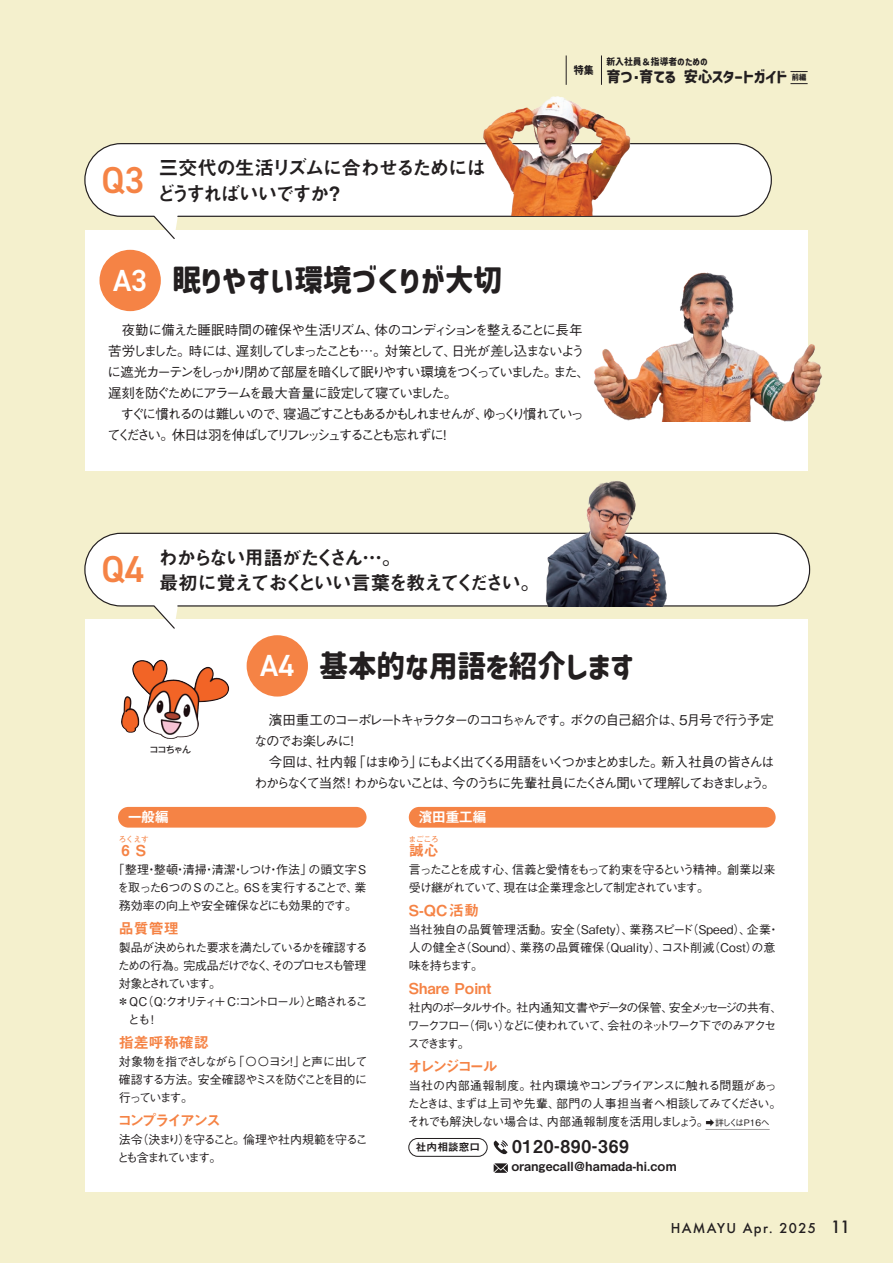
<style>
.page{position:relative;width:893px;height:1263px;background:#f4f0cd}
.page>*{position:absolute;margin:0;border:0;box-sizing:border-box;transform-origin:0 0}
.t1{font:600 37.5px "DIN2014";color:#f58345}
.t2{font:600 30.6px "DIN2014";color:#fff}
.t3{font:30px "Corporate Logo Rounded Bold ver 3";color:#231f20}
.t4{font:19.5px/25.5px "Midashi Go Pro MB31";letter-spacing:-.095em;color:#231f20}
.t5{font:17.7px "Midashi Go Pro MB31";letter-spacing:.04em;color:#231f20}
.t6{font:15px "Midashi Go Pro MB31";color:#f58345}
.t7{font:15px "Corporate Logo Rounded Bold ver 3";letter-spacing:-.005em;color:#231f20}
.t8{font:15px "Midashi Go Pro MB31";letter-spacing:-.15em;color:#f58345}
.t9{font:15px "Midashi Go Pro MB31";letter-spacing:-.175em;color:#f58345}
.t10{font:500 13.5px/21px "Gothic BBB Pr 6 N";letter-spacing:-.14em;color:#231f20}
.t11{font:700 13.5px "Gothic MB101 Pro De";color:#fff}
.t12{font:500 13.2px "Futura";letter-spacing:.1em;color:#231f20}
.t13{font:12.6px "Midashi Go Pro MB31";letter-spacing:.01em;color:#231f20}
.t14{font:500 12px/18px "Gothic BBB Pro";letter-spacing:-.045em;color:#231f20}
.t15{font:500 12px/18px "Gothic BBB Pro";color:#231f20}
.t16{font:500 12px/18px "Gothic BBB Pro";letter-spacing:-.09em;color:#231f20;text-align:justify}
.t17{font:500 12px/18px "Gothic BBB Pro";letter-spacing:-.135em;color:#231f20}
.t18{font:500 12px/18px "Gothic BBB Pro";letter-spacing:-.03em;color:#231f20;text-align:center}
.t19{font:500 12px/18px "Gothic BBB Pro";letter-spacing:-.11em;color:#231f20}
.t20{font:500 12px "Gothic BBB Pro";letter-spacing:-.165em;color:#231f20}
.t21{font:500 12px/18px "Gothic BBB Pro";letter-spacing:-.115em;color:#231f20}
.t22{font:500 12px "Gothic BBB Pro";letter-spacing:-.14em;color:#231f20}
.t23{font:10.65px "Midashi Go Pro MB31";color:#231f20}
.t24{font:10.5px "Corporate Logo Rounded Bold ver 3";color:#231f20}
.t25{font:9.3px "Corporate Logo Rounded Bold ver 3";color:#231f20}
.t26{font:500 9px "Gothic BBB Pr 6 N";letter-spacing:-.065em;color:#231f20}
.t27{font:500 9px "Gothic MB101 Pro";letter-spacing:-.095em;color:#231f20}
.t28{font:7.65px "Corporate Logo Rounded Bold ver 3";color:#231f20}
.t29{font:7.5px "Midashi Go Pro MB31";color:#f58345}
.s1{font-size:16.5px}
</style>
<div class="page">
<div style="left:85px;top:230px;width:723px;height:241px;background:#fff"></div>
<div style="left:85px;top:619px;width:723px;height:573px;background:#fff"></div>
<div style="left:85px;top:144px;width:686px;height:72px;background:#fff;border-radius:36px"></div>
<div style="left:84px;top:143px;width:688px;height:74px;border:1px solid #231f20;border-radius:36px"></div>
<div style="left:85px;top:533px;width:725px;height:73px;background:#fff;border-radius:36px"></div>
<div style="left:84px;top:533px;width:726px;height:73px;border:1px solid #231f20;border-radius:36px"></div>
<img style="left:594px;top:272px;width:228px;height:150px">
<hr style="left:566px;top:55px;width:1px;height:30px;background:#231f20">
<hr style="left:601px;top:55px;width:1px;height:30px;background:#231f20">
<svg style="left:790px;top:71px;width:18px;height:1px"></svg>
<svg style="left:790px;top:83px;width:18px;height:1px"></svg>
<div style="left:99px;top:250px;width:62px;height:61px;background:#f58345;border-radius:50%"></div>
<div style="left:247px;top:635px;width:61px;height:61px;background:#f58345;border-radius:50%"></div>
<img style="left:479px;top:96px;width:154px;height:120px">
<img style="left:537px;top:481px;width:142px;height:125px">
<div style="left:408px;top:1138px;width:80px;height:19px;border:1px solid #231f20;border-radius:9px"></div>
<svg style="left:494px;top:1163px;width:14px;height:10px"></svg>
<svg style="left:493px;top:1140px;width:15px;height:15px"></svg>
<div style="left:118px;top:807px;width:249px;height:21px;background:#f58345;border-radius:10px"></div>
<div style="left:409px;top:807px;width:367px;height:21px;background:#f58345;border-radius:10px"></div>
<img style="left:132px;top:660px;width:28px;height:54px">
<hr style="left:705px;top:1129px;width:65px;height:1px;background:#231f20">
<h1 class="t1" style="left:102px;top:155px;width:44px">Q3</h1>
<h3 class="t4" style="left:157px;top:153px;width:331px">三交代の生活リズムに合わせるためにはどうすればいいですか？</h3>
<h2 class="t2" style="left:113px;top:260px;width:36px">A3</h2>
<h3 class="t3" style="left:172px;top:260px;width:331px">眠りやすい環境づくりが大切</h3>
<p class="t25" style="left:606px;top:55px;width:103px">新入社員＆指導者のための</p>
<p class="t24" style="left:574px;top:63px;width:21px">特集</p>
<p class="t7" style="left:606px;top:66px;width:182px">育つ・育てる 安心スタートガイド</p>
<p class="t28" style="left:792px;top:72px;width:16px">前編</p>
<p class="t10" style="left:107px;top:319px;width:485px">　夜勤に備えた睡眠時間の確保や生活リズム、体のコンディションを整えることに長年苦労しました。時には、遅刻してしまったことも…。対策として、日光が差し込まないように遮光カーテンをしっかり閉めて部屋を暗くして眠りやすい環境をつくっていました。また、遅刻を防ぐためにアラームを最大音量に設定して寝ていました。<br>　すぐに慣れるのは難しいので、寝過ごすこともあるかもしれませんが、ゆっくり慣れていってください。休日は羽を伸ばしてリフレッシュすることも忘れずに！</p>
<h1 class="t1" style="left:102px;top:545px;width:44px">Q4</h1>
<h3 class="t4" style="left:158px;top:542px;width:383px">わからない用語がたくさん…。<br>最初に覚えておくといい言葉を教えてください。</h3>
<h2 class="t2" style="left:260px;top:645px;width:36px">A4</h2>
<h3 class="t3" style="left:320px;top:645px;width:316px">基本的な用語を紹介します</h3>
<p class="t27" style="left:149px;top:742px;width:43px">ココちゃん</p>
<p class="t10" style="left:254px;top:708px;width:523px">　濱田重工のコーポレートキャラクターのココちゃんです。ボクの自己紹介は、5月号で行う予定なのでお楽しみに！<br>　今回は、社内報「はまゆう」にもよく出てくる用語をいくつかまとめました。新入社員の皆さんはわからなくて当然！わからないことは、今のうちに先輩社員にたくさん聞いて理解しておきましょう。</p>
<p class="t11" style="left:128px;top:806px;width:42px">一般編</p>
<p class="t11" style="left:419px;top:806px;width:69px">濱田重工編</p>
<p class="t29" style="left:119px;top:833px;width:31px">ろくえす</p>
<p class="t18" style="left:112px;top:859px;width:256px">「整理・整頓・清掃・清潔・しつけ・作法」の頭文字 Sを取った6つの S のこと。6Sを実行することで、業務効率の向上や安全確保などにも効果的です。</p>
<p class="t6" style="left:119px;top:916px;width:61px">品質管理</p>
<p class="t16" style="left:119px;top:937px;width:251px">製品が決められた要求を満たしているかを確認する</p>
<p class="t22" style="left:118px;top:956px;width:250px">ための行為。完成品だけでなく、そのプロセスも管理</p>
<p class="t20" style="left:119px;top:974px;width:104px">対象とされています。</p>
<p class="t20" style="left:117px;top:992px;width:252px">＊ QC（Q：クオリティ＋ C：コントロール）と略されるこ</p>
<p class="t16" style="left:128px;top:1009px;width:32px">とも！</p>
<p class="t6" style="left:119px;top:1030px;width:91px">指差呼称確認</p>
<p class="t16" style="left:119px;top:1051px;width:250px">対象物を指でさしながら「〇〇ヨシ！」と声に出して確認する方法。安全確認やミスを防ぐことを目的に行っています。</p>
<p class="t8" style="left:117px;top:1108px;width:105px">コンプライアンス</p>
<p class="t21" style="left:117px;top:1129px;width:252px">法令（決まり）を守ること。倫理や社内規範を守ることも含まれています。</p>
<p class="t6" style="left:122px;top:838px;width:26px">6 S</p>
<p class="t29" style="left:409px;top:833px;width:31px">まごころ</p>
<p class="t19" style="left:409px;top:859px;width:368px">言ったことを成す心、信義と愛情をもって約束を守るという精神。創業以来受け継がれていて、現在は企業理念として制定されています。</p>
<p class="t6" style="left:409px;top:898px;width:72px">S-QC活動</p>
<p class="t15" style="left:409px;top:919px;width:372px">当社独自の品質管理活動。安全（Safety）、業務スピード（Speed）、企業・人の健全さ（Sound）、業務の品質確保（Quality）、コスト削減（Cost）の意味を持ちます。</p>
<p class="t6" style="left:409px;top:976px;width:84px">Share Point</p>
<p class="t17" style="left:408px;top:997px;width:376px">社内のポータルサイト。社内通知文書やデータの保管、安全メッセージの共有、ワークフロー（伺い）などに使われていて、会社のネットワーク下でのみアクセスできます。</p>
<p class="t9" style="left:408px;top:1054px;width:91px">オレンジコール</p>
<p class="t14" style="left:408px;top:1075px;width:375px">当社の内部通報制度。社内環境やコンプライアンスに触れる問題があったときは、まずは上司や先輩、部門の人事担当者へ相談してみてください。それでも解決しない場合は、内部通報制度を活用しましょう。</p>
<p class="t6" style="left:409px;top:838px;width:31px">誠心</p>
<p class="t26" style="left:705px;top:1115px;width:66px">➡詳しくはP16へ</p>
<p class="t23" style="left:416px;top:1139px;width:66px">社内相談窓口</p>
<h3 class="t5" style="left:512px;top:1132px;width:118px">0120-890-369</h3>
<p class="t13" style="left:511px;top:1156px;width:167px">orangecall@hamada-hi.com</p>
<p class="t12" style="left:671px;top:1219px;width:181px">HAMAYU Apr. 2025 <span class="s1">11</span></p>
</div>
